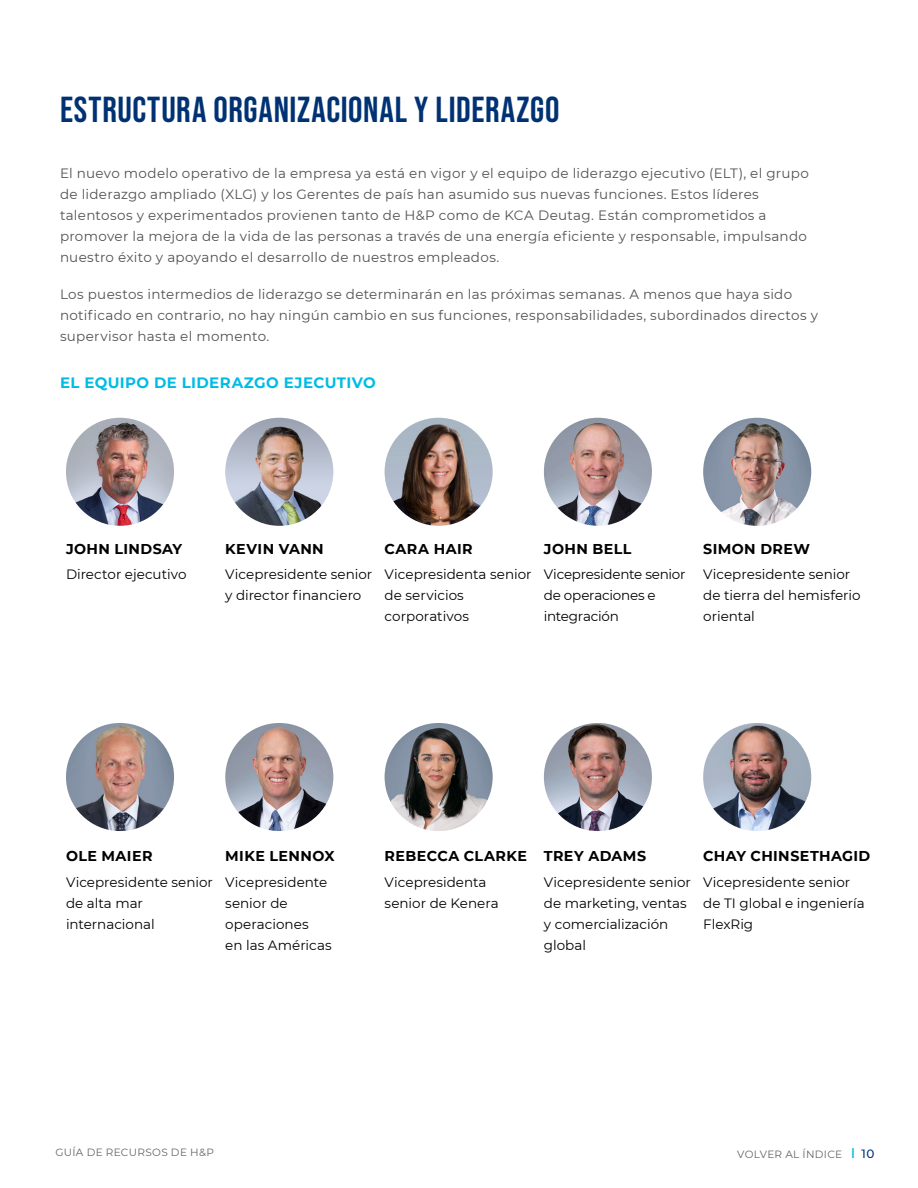
<style>
.page{position:relative;width:918px;height:1188px;background:#fff}
.page>*{position:absolute;margin:0;border:0;box-sizing:border-box;transform-origin:0 0}
.Heading_2_span_columns{font:36px "Bebas Neue";letter-spacing:.02em;color:#003273}
.t1{font:700 15px "Montserrat";letter-spacing:.025em;color:#00bce4}
.t2{font:700 14.25px "Montserrat";letter-spacing:.03em;color:#000}
.t3{font:13.5px/21px "Montserrat";letter-spacing:.02em;color:#525252}
.Person_title{font:13.5px/21px "Montserrat";color:#000}
.Person_title-2{font:13.5px/21px "Montserrat";letter-spacing:-.02em;color:#000}
.t4{font:10.5px "Montserrat";letter-spacing:.035em;color:#636466}
.s1{font-weight:700;color:#00bce4}
.s2{font-weight:500;font-size:12px;color:#003273}
</style>
<div class="page">
<img style="left:66px;top:418px;width:108px;height:108px;border-radius:54px">
<img style="left:225px;top:418px;width:108px;height:108px;border-radius:54px">
<img style="left:385px;top:418px;width:108px;height:108px;border-radius:54px">
<img style="left:544px;top:418px;width:108px;height:108px;border-radius:54px">
<img style="left:703px;top:418px;width:108px;height:108px;border-radius:54px">
<img style="left:66px;top:723px;width:108px;height:108px;border-radius:54px">
<img style="left:225px;top:723px;width:108px;height:108px;border-radius:54px">
<img style="left:385px;top:723px;width:108px;height:108px;border-radius:54px">
<img style="left:544px;top:723px;width:108px;height:108px;border-radius:54px">
<img style="left:703px;top:723px;width:108px;height:108px;border-radius:54px">
<p class="Heading_2_span_columns" style="left:60px;top:90px;width:501px">ESTRUCTURA ORGANIZACIONAL Y LIDERAZGO</p>
<p class="t3" style="left:60px;top:162px;width:750px">El nuevo modelo operativo de la empresa ya está en vigor y el equipo de liderazgo ejecutivo (ELT), el grupo de liderazgo ampliado (XLG) y los Gerentes de país han asumido sus nuevas funciones. Estos líderes talentosos y experimentados provienen tanto de H&amp;P como de KCA Deutag. Están comprometidos a promover la mejora de la vida de las personas a través de una energía eficiente y responsable, impulsando nuestro éxito y apoyando el desarrollo de nuestros empleados.</p>
<p class="t3" style="left:60px;top:284px;width:760px">Los puestos intermedios de liderazgo se determinarán en las próximas semanas. A menos que haya sido notificado en contrario, no hay ningún cambio en sus funciones, responsabilidades, subordinados directos y supervisor hasta el momento.</p>
<h3 class="t1" style="left:60px;top:372px;width:317px">EL EQUIPO DE LIDERAZGO EJECUTIVO</h3>
<p class="t2" style="left:66px;top:538px;width:118px">JOHN LINDSAY</p>
<p class="Person_title" style="left:66px;top:563px;width:122px">Director ejecutivo</p>
<p class="t2" style="left:225px;top:538px;width:100px">KEVIN VANN</p>
<p class="Person_title" style="left:225px;top:563px;width:149px">Vicepresidente senior y director financiero</p>
<p class="t2" style="left:385px;top:538px;width:90px">CARA HAIR</p>
<p class="Person_title" style="left:385px;top:563px;width:149px">Vicepresidenta senior de servicios corporativos</p>
<p class="t2" style="left:544px;top:538px;width:89px">JOHN BELL</p>
<p class="Person_title-2" style="left:544px;top:563px;width:143px">Vicepresidente senior de operaciones e integración</p>
<p class="t2" style="left:703px;top:538px;width:108px">SIMON DREW</p>
<p class="Person_title" style="left:703px;top:563px;width:159px">Vicepresidente senior de tierra del hemisferio oriental</p>
<p class="t2" style="left:66px;top:846px;width:88px">OLE MAIER</p>
<p class="Person_title" style="left:66px;top:871px;width:149px">Vicepresidente senior de alta mar internacional</p>
<p class="t2" style="left:225px;top:846px;width:111px">MIKE LENNOX</p>
<p class="Person_title" style="left:225px;top:871px;width:108px">Vicepresidente senior de operaciones<br>en las Américas</p>
<p class="t2" style="left:385px;top:846px;width:144px">REBECCA CLARKE</p>
<p class="Person_title" style="left:385px;top:871px;width:116px">Vicepresidenta senior de Kenera</p>
<p class="t2" style="left:544px;top:846px;width:104px">TREY ADAMS</p>
<p class="Person_title" style="left:544px;top:871px;width:149px">Vicepresidente senior de marketing, ventas y comercialización global</p>
<p class="t2" style="left:703px;top:846px;width:169px">CHAY CHINSETHAGID</p>
<p class="Person_title" style="left:703px;top:871px;width:163px">Vicepresidente senior de TI global e ingeniería<br>FlexRig</p>
<p class="t4" style="left:56px;top:1145px;width:160px">GUÍA DE RECURSOS DE H&amp;P</p>
<p class="t4" style="left:737px;top:1147px;width:139px">VOLVER AL ÍNDICE <span class="s1">|</span> <span class="s2">10</span></p>
</div>
